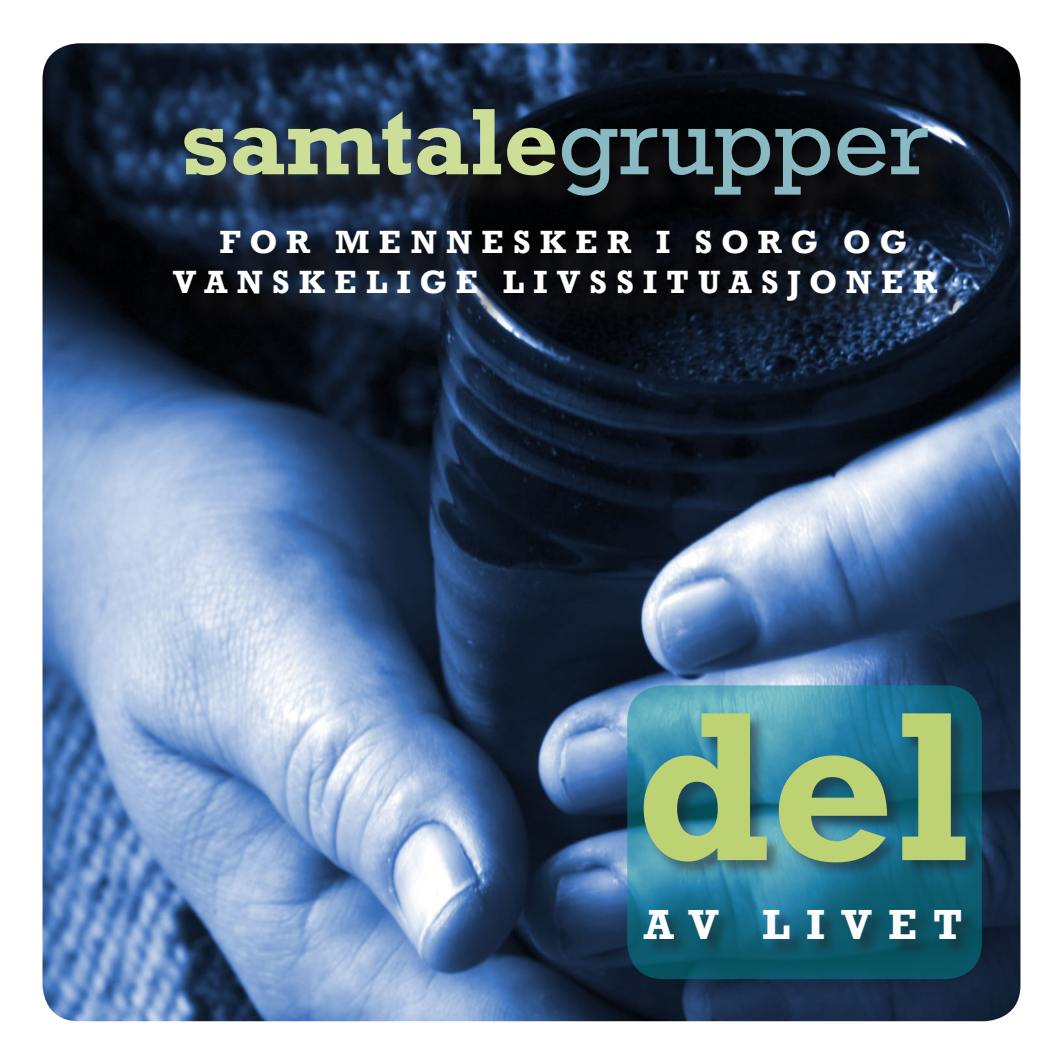
<style>
.page{position:relative;width:1063px;height:1063px;background:#fff}
.page>*{position:absolute;margin:0;border:0;box-sizing:border-box;transform-origin:0 0}
.t1{font:700 216px "Rockwell";color:#bcd273}
.t2{font:700 96px "Rockwell";color:#cdde98}
.t3{font:700 43.2px "Rockwell";letter-spacing:.38em;color:#fcfdfe}
.t4{font:700 33px "Rockwell";letter-spacing:.28em;color:#fff}
.s1{font-weight:400;color:#89b9c2}
</style>
<div class="page">
<img style="left:43px;top:43px;width:977px;height:978px">
<div style="left:179px;top:114px;width:795px;height:223px;background:#231f20;opacity:.75"></div>
<svg style="left:627px;top:685px;width:355px;height:294px;background:#2b7b8f"></svg>
<div style="left:643px;top:713px;width:340px;height:244px;background:#231f20;opacity:.5"></div>
<p class="t2" style="left:180px;top:84px;width:750px">samtale<span class="s1">grupper</span></p>
<p class="t4" style="left:219px;top:222px;width:690px">FOR MENNESKER I SORG OG</p>
<p class="t4" style="left:173px;top:262px;width:765px">VANSKELIGE LIVSSITUASJONER</p>
<p class="t1" style="left:636px;top:657px;width:337px">del</p>
<p class="t3" style="left:644px;top:899px;width:320px">AV LIVET</p>
</div>
